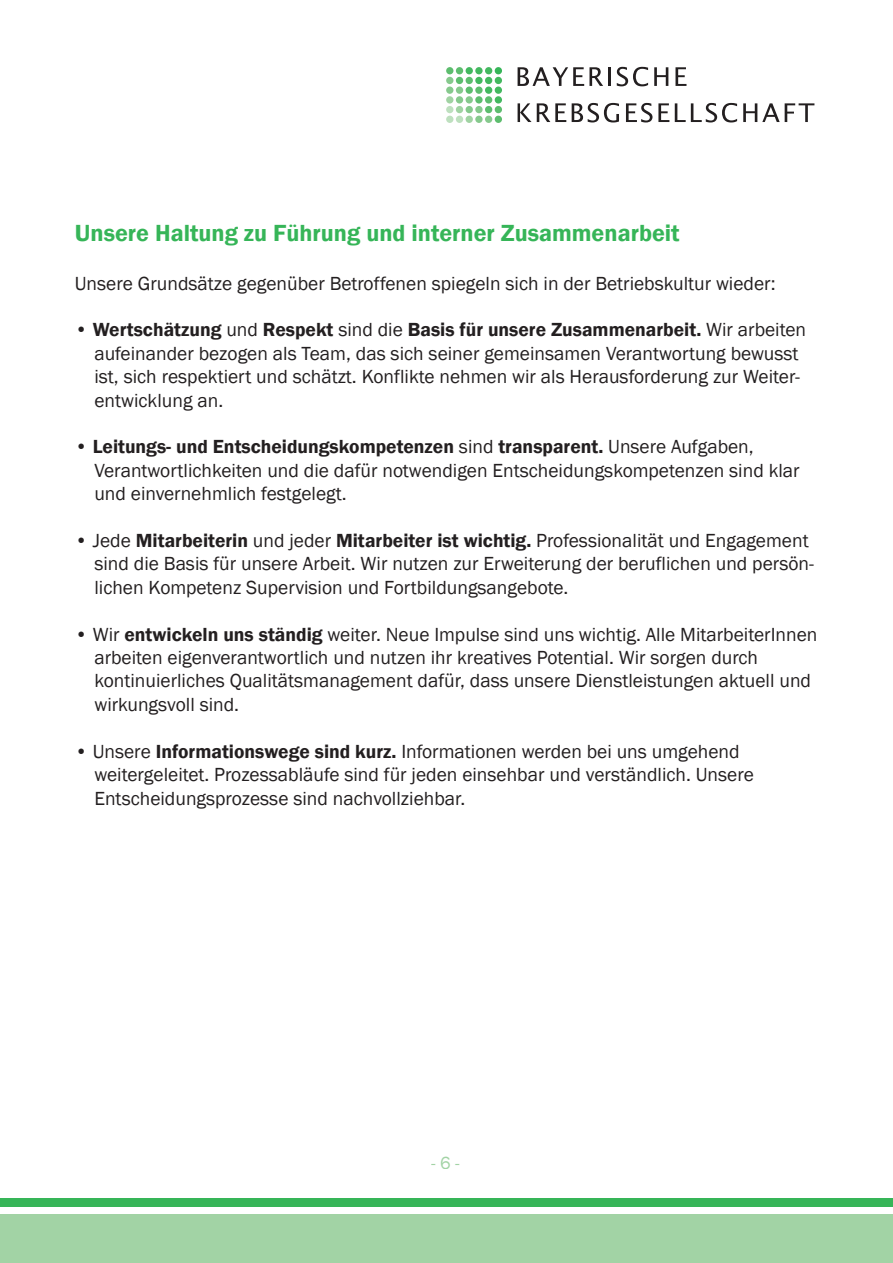
<style>
.page{position:relative;width:893px;height:1263px;background:#fff}
.page>*{position:absolute;margin:0;border:0;box-sizing:border-box;transform-origin:0 0}
.t1{font:600 24px "Franklin Gothic";color:#36b558}
.t2{font:19.5px/23.4px "Franklin Gothic";color:#231f20}
.t3{font:18px "Franklin Gothic";color:#a2d3a5}
.s1{font-weight:600}
</style>
<div class="page">
<svg style="left:518px;top:67px;width:85px;height:19px"></svg>
<hr style="left:608px;top:67px;width:3px;height:19px;background:#231f20">
<svg style="left:617px;top:67px;width:31px;height:19px"></svg>
<svg style="left:654px;top:67px;width:14px;height:19px"></svg>
<svg style="left:675px;top:67px;width:11px;height:19px"></svg>
<svg style="left:518px;top:103px;width:48px;height:19px"></svg>
<svg style="left:572px;top:103px;width:47px;height:19px"></svg>
<svg style="left:626px;top:103px;width:26px;height:19px"></svg>
<svg style="left:658px;top:103px;width:11px;height:19px"></svg>
<svg style="left:675px;top:103px;width:62px;height:19px"></svg>
<svg style="left:743px;top:103px;width:71px;height:19px"></svg>
<div style="left:495px;top:67px;width:7px;height:7px;background:#36b558;border-radius:50%"></div>
<div style="left:485px;top:67px;width:7px;height:7px;background:#43b85f;border-radius:50%"></div>
<div style="left:475px;top:67px;width:8px;height:7px;background:#43b85f;border-radius:50%"></div>
<div style="left:466px;top:67px;width:7px;height:7px;background:#43b85f;border-radius:50%"></div>
<div style="left:495px;top:77px;width:7px;height:7px;background:#43b85f;border-radius:50%"></div>
<div style="left:485px;top:77px;width:7px;height:7px;background:#43b85f;border-radius:50%"></div>
<div style="left:475px;top:77px;width:8px;height:7px;background:#43b85f;border-radius:50%"></div>
<div style="left:495px;top:87px;width:7px;height:7px;background:#43b85f;border-radius:50%"></div>
<div style="left:485px;top:87px;width:7px;height:7px;background:#43b85f;border-radius:50%"></div>
<div style="left:495px;top:96px;width:7px;height:8px;background:#43b85f;border-radius:50%"></div>
<div style="left:456px;top:67px;width:7px;height:7px;background:#5dbd6e;border-radius:50%"></div>
<div style="left:446px;top:67px;width:7px;height:7px;background:#5dbd6e;border-radius:50%"></div>
<div style="left:466px;top:77px;width:7px;height:7px;background:#5dbd6e;border-radius:50%"></div>
<div style="left:456px;top:77px;width:7px;height:7px;background:#5dbd6e;border-radius:50%"></div>
<div style="left:475px;top:87px;width:8px;height:7px;background:#5dbd6e;border-radius:50%"></div>
<div style="left:466px;top:87px;width:7px;height:7px;background:#5dbd6e;border-radius:50%"></div>
<div style="left:485px;top:96px;width:7px;height:8px;background:#5dbd6e;border-radius:50%"></div>
<div style="left:475px;top:96px;width:8px;height:8px;background:#5dbd6e;border-radius:50%"></div>
<div style="left:495px;top:106px;width:7px;height:7px;background:#5dbd6e;border-radius:50%"></div>
<div style="left:485px;top:106px;width:7px;height:7px;background:#5dbd6e;border-radius:50%"></div>
<div style="left:495px;top:116px;width:7px;height:7px;background:#5dbd6e;border-radius:50%"></div>
<div style="left:446px;top:77px;width:7px;height:7px;background:#86c98d;border-radius:50%"></div>
<div style="left:456px;top:87px;width:7px;height:7px;background:#86c98d;border-radius:50%"></div>
<div style="left:446px;top:87px;width:7px;height:7px;background:#86c98d;border-radius:50%"></div>
<div style="left:466px;top:96px;width:7px;height:8px;background:#86c98d;border-radius:50%"></div>
<div style="left:456px;top:96px;width:7px;height:8px;background:#86c98d;border-radius:50%"></div>
<div style="left:475px;top:106px;width:8px;height:7px;background:#86c98d;border-radius:50%"></div>
<div style="left:466px;top:106px;width:7px;height:7px;background:#86c98d;border-radius:50%"></div>
<div style="left:485px;top:116px;width:7px;height:7px;background:#86c98d;border-radius:50%"></div>
<div style="left:475px;top:116px;width:8px;height:7px;background:#86c98d;border-radius:50%"></div>
<div style="left:446px;top:96px;width:7px;height:8px;background:#a1d3a3;border-radius:50%"></div>
<div style="left:456px;top:106px;width:7px;height:7px;background:#a1d3a3;border-radius:50%"></div>
<div style="left:466px;top:116px;width:7px;height:7px;background:#a1d3a3;border-radius:50%"></div>
<div style="left:446px;top:106px;width:7px;height:7px;background:#bee0bf;border-radius:50%"></div>
<div style="left:456px;top:116px;width:7px;height:7px;background:#bee0bf;border-radius:50%"></div>
<div style="left:446px;top:116px;width:7px;height:7px;background:#bee0bf;border-radius:50%"></div>
<div style="left:0;top:1214px;width:893px;height:49px;background:#a2d3a5"></div>
<div style="left:0;top:1199px;width:893px;height:8px;background:#36b558"></div>
<p class="t1" style="left:75px;top:218px;width:606px">Unsere Haltung zu Führung und interner Zusammenarbeit</p>
<p class="t2" style="left:75px;top:272px;width:702px">Unsere Grundsätze gegenüber Betroffenen spiegeln sich in der Betriebskultur wieder:</p>
<p class="t2" style="left:94px;top:319px;width:713px;text-indent:-20px">• <span class="s1">Wertschätzung</span> und <span class="s1">Respekt</span> sind die <span class="s1">Basis für unsere Zusammenarbeit.</span> Wir arbeiten aufeinander bezogen als Team, das sich seiner gemeinsamen Verantwortung bewusst ist, sich respektiert und schätzt. Konflikte nehmen wir als Herausforderung zur Weiter&shy;entwicklung an.</p>
<p class="t2" style="left:94px;top:436px;width:707px;text-indent:-20px">• <span class="s1">Leitungs- und Entscheidungskompetenzen</span> sind <span class="s1">transparent.</span> Unsere Aufgaben,<br>Verantwortlichkeiten und die dafür notwendigen Entscheidungskompetenzen sind klar und einvernehmlich festgelegt.</p>
<p class="t2" style="left:94px;top:529px;width:721px;text-indent:-20px">• Jede <span class="s1">Mitarbeiterin</span> und jeder <span class="s1">Mitarbeiter ist wichtig.</span> Professionalität und Engagement sind die Basis für unsere Arbeit. Wir nutzen zur Erweiterung der beruflichen und persön&shy;lichen Kompetenz Supervision und Fortbildungsangebote.</p>
<p class="t2" style="left:94px;top:623px;width:724px;text-indent:-20px">• Wir <span class="s1">entwickeln uns ständig</span> weiter. Neue Impulse sind uns wichtig. Alle MitarbeiterInnen arbeiten eigenverantwortlich und nutzen ihr kreatives Potential. Wir sorgen durch kontinuierliches Qualitätsmanagement dafür, dass unsere Dienstleistungen aktuell und wirkungsvoll sind.</p>
<p class="t2" style="left:94px;top:740px;width:661px;text-indent:-20px">• Unsere <span class="s1">Informationswege sind kurz.</span> Informationen werden bei uns umgehend weitergeleitet. Prozessabläufe sind für jeden einsehbar und verständlich. Unsere<br>Entscheidungsprozesse sind nachvollziehbar.</p>
<p class="t3" style="left:431px;top:1151px;width:30px">- 6 -</p>
</div>
